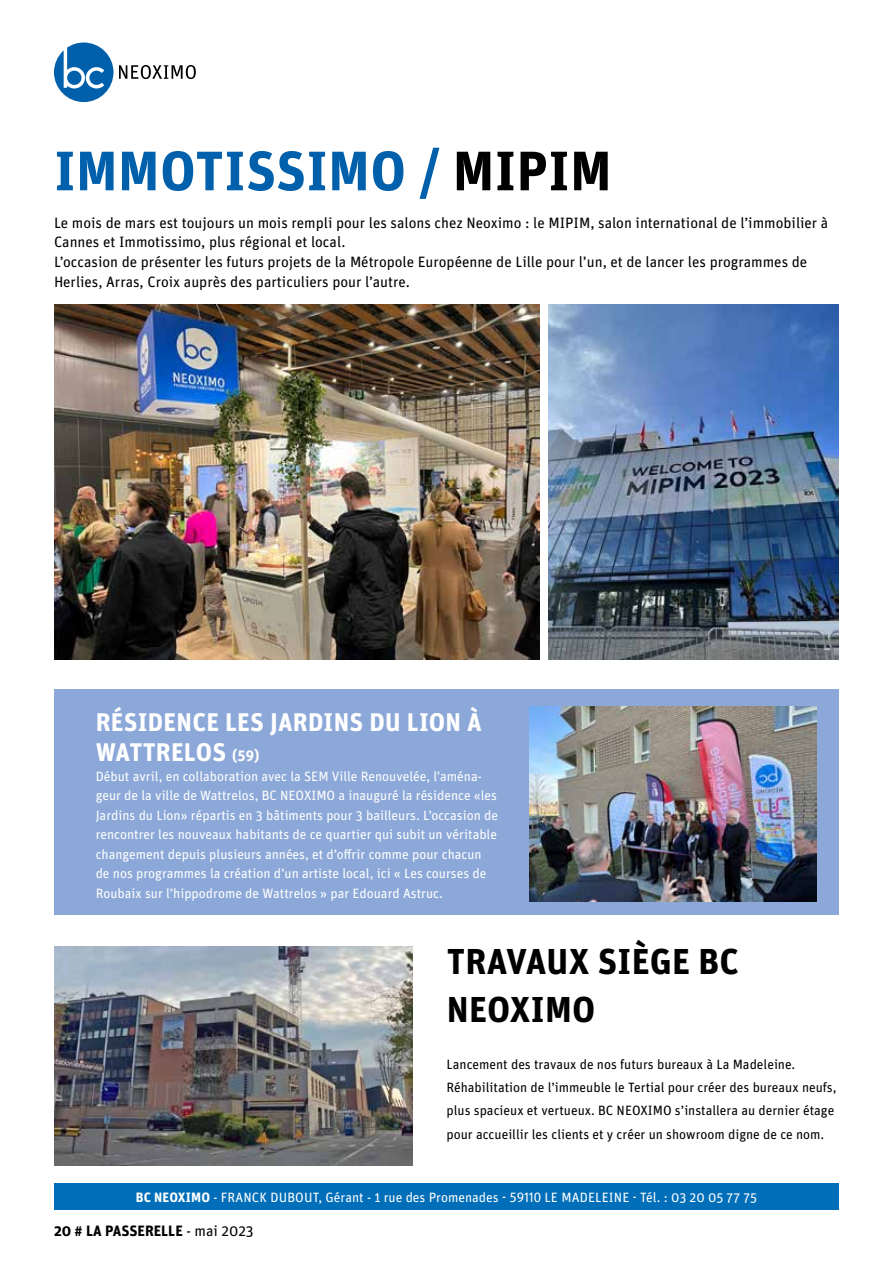
<style>
.page{position:relative;width:893px;height:1263px;background:#fff}
.page>*{position:absolute;margin:0;border:0;box-sizing:border-box;transform-origin:0 0}
.t1{font:700 55.5px "Unit Pro";letter-spacing:.01em;color:#0060ac}
.t2{font:700 36px/47.1px "Unit Pro";letter-spacing:.01em;color:#000}
.t3{font:700 25.5px/30.6px "Unit Pro";letter-spacing:.01em;color:#fff}
.t4{font:15px/19.6px "Unit Pro";color:#000}
.t5{font:700 15px "Unit Pro";color:#000}
.t6{font:13.5px/19.5px "Unit Pro";color:#fff}
.t7{font:13.5px/23.4px "Unit Pro";color:#000}
.s1{color:#000}
.s2{font-size:15px}
.s3{font-weight:700}
.s4{font-weight:400}
</style>
<div class="page">
<svg style="left:119px;top:65px;width:77px;height:14px"></svg>
<svg style="left:54px;top:43px;width:59px;height:59px"></svg>
<div style="left:67px;top:71px;width:14px;height:14px;background:#0060ac;border-radius:50%"></div>
<div style="left:54px;top:1183px;width:785px;height:27px;background:#006eb8"></div>
<img style="left:54px;top:304px;width:485px;height:355px">
<div style="left:54px;top:689px;width:785px;height:225px;background:#8ca8d8"></div>
<img style="left:529px;top:706px;width:287px;height:196px">
<img style="left:54px;top:947px;width:358px;height:219px">
<img style="left:549px;top:304px;width:290px;height:355px">
<h1 class="t1" style="left:54px;top:130px;width:559px">IMMOTISSIMO / <span class="s1">MIPIM</span></h1>
<p class="t4" style="left:54px;top:212px;width:776px">Le mois de mars est toujours un mois rempli pour les salons chez Neoximo : le MIPIM, salon international de l’immobilier à Cannes et Immotissimo, plus régional et local.<br>L’occasion de présenter les futurs projets de la Métropole Européenne de Lille pour l’un, et de lancer les programmes de Herlies, Arras, Croix auprès des particuliers pour l’autre.</p>
<h3 class="t3" style="left:96px;top:705px;width:387px">RÉSIDENCE LES JARDINS DU LION À<br>WATTRELOS <span class="s2">(59)</span></h3>
<p class="t6" style="left:96px;top:766px;width:404px">Début avril, en collaboration avec la SEM Ville Renouvelée, l’aména&shy;geur de la ville de Wattrelos, BC NEOXIMO a inauguré la résidence «les Jardins du Lion» répartis en 3 bâtiments pour 3 bailleurs. L’occasion de rencontrer les nouveaux habitants de ce quartier qui subit un véritable changement depuis plusieurs années, et d’offrir comme pour chacun de nos programmes la création d’un artiste local, ici « Les courses de Roubaix sur l’hippodrome de Wattrelos » par Edouard Astruc.</p>
<h2 class="t2" style="left:447px;top:936px;width:294px">TRAVAUX SIÈGE BC<br>NEOXIMO</h2>
<p class="t7" style="left:446px;top:1051px;width:391px">Lancement des travaux de nos futurs bureaux à La Madeleine.<br>Réhabilitation de l’immeuble le Tertial pour créer des bureaux neufs, plus spacieux et vertueux. BC NEOXIMO s’installera au dernier étage pour accueillir les clients et y créer un showroom digne de ce nom.</p>
<p class="t6" style="left:136px;top:1187px;width:623px"><span class="s3">BC NEOXIMO</span> - FRANCK DUBOUT, Gérant - 1 rue des Promenades - 59110 LE MADELEINE - Tél. : 03 20 05 77 75</p>
<p class="t5" style="left:54px;top:1219px;width:201px">20 # LA PASSERELLE <span class="s4">- mai 2023</span></p>
</div>
